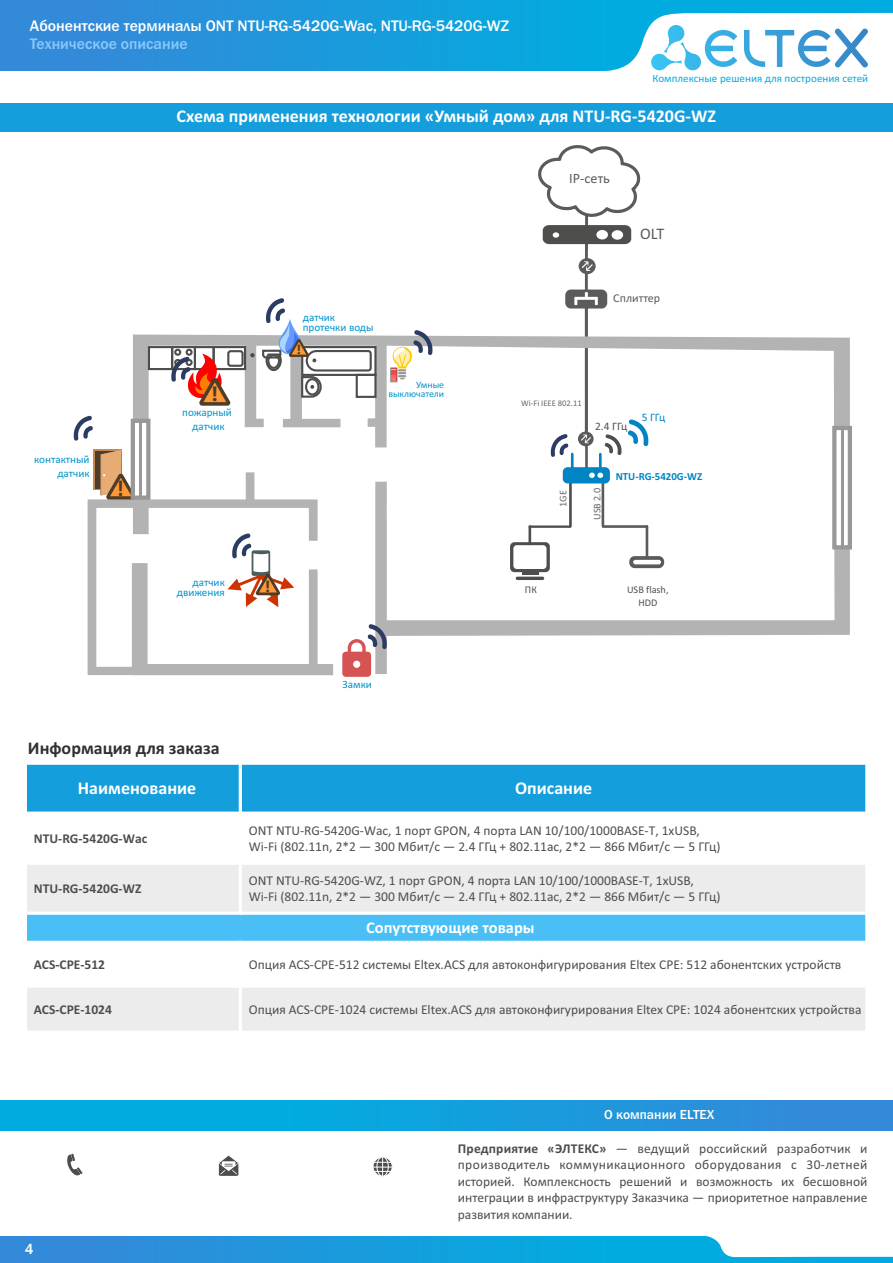
<style>
.page{position:relative;width:893px;height:1263px;background:#fff}
.page>*{position:absolute;margin:0;border:0;box-sizing:border-box;transform-origin:0 0}
.t1{font:700 21.9px "Segoe UI";color:#4f3c29;scale:.89 1}
.t2{font:700 20.7px "Segoe UI";color:#4f3c29}
.t3{font:700 18px "Calibri";color:#fff}
.t4{font:700 18px "Calibri";color:#313130}
.t5{font:700 16.5px "Calibri";color:#fff}
.t6{font:16.2px "Calibri";color:#5b5b5b}
.t7{font:700 16.2px "Segoe UI";color:#4f3c29}
.t8{font:500 15.75px "Franklin Gothic";color:#fff}
.t9{font:500 15.75px "Franklin Gothic";color:#8ac9fc}
.t10{font:500 15px "Franklin Gothic";color:#fff}
.t11{font:14.25px "Calibri";color:#5b5b5b}
.t12{font:13.5px/16.5px "Calibri";color:#4e4e4d}
.t13{font:13.5px/16.5px "Calibri";color:#4d4d4d;text-align:justify}
.t14{font:700 13.5px "Calibri";color:#4e4e4d}
.t15{font:500 13.5px "Franklin Gothic";color:#fff}
.t16{font:700 13.35px "Segoe UI";color:#4f3c29}
.t17{font:12px "Calibri";color:#5b5b5b}
.t18{font:11.4px "Calibri";color:#4e4e4d}
.t19{font:11.4px "Calibri";color:#0084c4}
.t20{font:11.1px/13.6px "Calibri";color:#0093cb;text-align:right}
.t21{font:11.1px "Calibri";color:#00acdf}
.t22{font:700 10.8px "Calibri";color:#0084c4}
.t23{font:10.2px/12.5px "Calibri";color:#4e4e4d;text-align:center}
.t24{font:10.2px "Calibri";color:#676767}
.t25{font:9.75px/9px "Calibri";color:#0093cb;text-align:right}
.t26{font:8.55px "Calibri";color:#676767}
.s1{font-weight:700}
</style>
<div class="page">
<div style="left:0;top:103px;width:893px;height:29px;background:#159edc"></div>
<div style="left:0;top:1236px;width:893px;height:27px;background:linear-gradient(to right,#3489d9,#00b4e0)"></div>
<svg style="left:703px;top:1236px;width:190px;height:21px"></svg>
<div style="left:0;top:0;width:893px;height:71px;background:linear-gradient(to right,#3489d9,#00b4e0)"></div>
<svg style="left:589px;top:13px;width:304px;height:58px"></svg>
<div style="left:25px;top:763px;width:215px;height:50px;background:#159edc"></div>
<div style="left:240px;top:763px;width:627px;height:50px;background:#159edc"></div>
<div style="left:25px;top:863px;width:215px;height:50px;background:#ececec"></div>
<div style="left:240px;top:863px;width:627px;height:50px;background:#ececec"></div>
<div style="left:25px;top:913px;width:842px;height:29px;background:#49bff5"></div>
<div style="left:25px;top:986px;width:215px;height:46px;background:#ececec"></div>
<div style="left:240px;top:986px;width:627px;height:46px;background:#ececec"></div>
<hr style="left:24px;top:761px;width:3px;height:273px;background:#fff">
<hr style="left:239px;top:941px;width:3px;height:93px;background:#fff">
<hr style="left:239px;top:761px;width:3px;height:154px;background:#fff">
<hr style="left:865px;top:761px;width:3px;height:273px;background:#fff">
<hr style="left:24px;top:1031px;width:844px;height:3px;background:#fff">
<hr style="left:24px;top:984px;width:844px;height:4px;background:#fff">
<hr style="left:24px;top:941px;width:844px;height:3px;background:#fff">
<svg style="left:27px;top:912px;width:839px;height:3px;background:#f2fafe"></svg>
<hr style="left:24px;top:861px;width:844px;height:4px;background:#fff">
<svg style="left:27px;top:811px;width:839px;height:2px;background:#b9e2f4"></svg>
<svg style="left:27px;top:763px;width:839px;height:2px;background:#e6f4fb"></svg>
<div style="left:0;top:1100px;width:893px;height:30px;background:linear-gradient(to right,#00b4e0,#3489d9)"></div>
<svg style="left:219px;top:1155px;width:19px;height:21px"></svg>
<div style="left:373px;top:1156px;width:20px;height:21px;background:#fafafa;border:1px solid #fff;border-radius:50%"></div>
<div style="left:376px;top:1156px;width:13px;height:20px;background:#fefefe;border:1px solid #fff;border-radius:50%"></div>
<svg style="left:373px;top:1157px;width:19px;height:19px"></svg>
<svg style="left:67px;top:1154px;width:16px;height:22px"></svg>
<svg style="left:88px;top:334px;width:762px;height:341px"></svg>
<div style="left:213px;top:346px;width:33px;height:24px;border:2px solid #4d4d4d"></div>
<div style="left:171px;top:346px;width:25px;height:24px;border:2px solid #4d4d4d"></div>
<div style="left:148px;top:346px;width:25px;height:24px;border:2px solid #4d4d4d"></div>
<div style="left:194px;top:346px;width:21px;height:24px;border:2px solid #4d4d4d"></div>
<div style="left:174px;top:349px;width:7px;height:7px;border:2px solid #4d4d4d;border-radius:50%"></div>
<div style="left:186px;top:349px;width:7px;height:7px;border:2px solid #4d4d4d;border-radius:50%"></div>
<div style="left:227px;top:350px;width:17px;height:17px;border:2px solid #4d4d4d;border-radius:2px"></div>
<svg style="left:250px;top:353px;width:5px;height:4px"></svg>
<div style="left:301px;top:346px;width:76px;height:30px;border:2px solid #4d4d4d"></div>
<div style="left:356px;top:374px;width:21px;height:24px;border:2px solid #4d4d4d"></div>
<div style="left:93px;top:450px;width:29px;height:40px;background:#c48a51"></div>
<div style="left:95px;top:451px;width:27px;height:38px;background:#4f3c29"></div>
<div style="left:390px;top:367px;width:8px;height:15px;background:#bd4c4c"></div>
<svg style="left:391px;top:369px;width:1px;height:12px"></svg>
<hr style="left:392px;top:369px;width:4px;height:12px;background:#f66">
<svg style="left:830px;top:424px;width:22px;height:128px"></svg>
<hr style="left:841px;top:429px;width:3px;height:117px;background:#989899">
<svg style="left:100px;top:417px;width:53px;height:85px"></svg>
<hr style="left:139px;top:421px;width:3px;height:76px;background:#989899">
<svg style="left:261px;top:298px;width:112px;height:101px"></svg>
<svg style="left:171px;top:354px;width:62px;height:54px"></svg>
<svg style="left:73px;top:416px;width:20px;height:25px"></svg>
<svg style="left:228px;top:533px;width:66px;height:74px"></svg>
<svg style="left:342px;top:624px;width:45px;height:53px"></svg>
<svg style="left:392px;top:330px;width:41px;height:50px"></svg>
<hr style="left:522px;top:572px;width:16px;height:3px;background:#4e4e4d">
<hr style="left:516px;top:577px;width:28px;height:3px;background:#4e4e4d;border-radius:2px">
<svg style="left:510px;top:145px;width:154px;height:427px"></svg>
<p class="t8" style="left:30px;top:20px;width:481px">Абонентские терминалы ONT NTU-RG-5420G-Wac, NTU-RG-5420G-WZ</p>
<p class="t9" style="left:30px;top:38px;width:159px">Техническое описание</p>
<p class="t21" style="left:652px;top:73px;width:217px">Комплексные решения для построения сетей</p>
<h3 class="t3" style="left:177px;top:108px;width:541px">Схема применения технологии «Умный дом» для NTU-RG-5420G-WZ</h3>
<p class="t11" style="left:569px;top:172px;width:42px">IP-сеть</p>
<p class="t6" style="left:640px;top:226px;width:26px">OLT</p>
<h2 class="t2" style="left:211px;top:386px;width:8px">!</h2>
<p class="t20" style="left:34px;top:454px;width:57px">контактный датчик</p>
<h1 class="t1" style="left:118px;top:480px;width:9px">!</h1>
<p class="t20" style="left:182px;top:406px;width:51px;text-align:center">пожарный датчик</p>
<p class="t20" style="left:177px;top:578px;width:50px;line-height:10.4px">датчик движения</p>
<h3 class="t4" style="left:28px;top:740px;width:193px">Информация для заказа</h3>
<p class="t20" style="left:303px;top:313px;width:72px;line-height:10.4px;text-align:left">датчик протечки воды</p>
<p class="t16" style="left:297px;top:344px;width:6px">!</p>
<p class="t25" style="left:388px;top:381px;width:57px">Умные выключатели</p>
<p class="t7" style="left:265px;top:580px;width:7px">!</p>
<p class="t20" style="left:343px;top:678px;width:31px">Замки</p>
<p class="t17" style="left:613px;top:293px;width:48px">Сплиттер</p>
<p class="t26" style="left:521px;top:399px;width:62px">Wi-Fi IEEE 802.11</p>
<p class="t18" style="left:595px;top:422px;width:34px">2.4 ГГц</p>
<p class="t19" style="left:642px;top:412px;width:25px">5 ГГц</p>
<p class="t22" style="left:616px;top:472px;width:88px">NTU-RG-5420G-WZ</p>
<p class="t24" style="left:559px;top:507px;width:18px;rotate:-90deg">1GE</p>
<p class="t24" style="left:593px;top:520px;width:34px;rotate:-90deg">USB 2.0</p>
<p class="t23" style="left:525px;top:585px;width:13px">ПК</p>
<p class="t23" style="left:627px;top:584px;width:43px">USB flash,<br>HDD</p>
<h3 class="t3" style="left:78px;top:781px;width:120px">Наименование</h3>
<h3 class="t3" style="left:515px;top:781px;width:79px">Описание</h3>
<p class="t14" style="left:34px;top:833px;width:115px">NTU-RG-5420G-Wac</p>
<p class="t12" style="left:249px;top:823px;width:473px">ONT NTU-RG-5420G-Wac, 1 порт GPON, 4 порта LAN 10/100/1000BASE-T, 1xUSB,<br>Wi-Fi (802.11n, 2*2 — 300 Мбит/с — 2.4 ГГц + 802.11ac, 2*2 — 866 Мбит/с — 5 ГГц)</p>
<p class="t14" style="left:34px;top:883px;width:109px">NTU-RG-5420G-WZ</p>
<p class="t12" style="left:249px;top:873px;width:473px">ONT NTU-RG-5420G-WZ, 1 порт GPON, 4 порта LAN 10/100/1000BASE-T, 1xUSB,<br>Wi-Fi (802.11n, 2*2 — 300 Мбит/с — 2.4 ГГц + 802.11ac, 2*2 — 866 Мбит/с — 5 ГГц)</p>
<p class="t5" style="left:366px;top:921px;width:170px">Сопутствующие товары</p>
<p class="t14" style="left:34px;top:959px;width:73px">ACS-CPE-512</p>
<p class="t12" style="left:249px;top:957px;width:594px">Опция ACS-CPE-512 системы Eltex.ACS для автоконфигурирования Eltex CPE: 512 абонентских устройств</p>
<p class="t14" style="left:34px;top:1004px;width:80px">ACS-CPE-1024</p>
<p class="t12" style="left:249px;top:1002px;width:614px">Опция ACS-CPE-1024 системы Eltex.ACS для автоконфигурирования Eltex CPE: 1024 абонентских устройства</p>
<p class="t15" style="left:604px;top:1110px;width:112px">О компании ELTEX</p>
<p class="t10" style="left:25px;top:1243px;width:10px">4</p>
<p class="t13" style="left:458px;top:1141px;width:411px"><span class="s1">Предприятие «ЭЛТЕКС»</span> — ведущий российский разработчик и производитель коммуникационного оборудования с 30-летней историей. Комплексность решений и возможность их бесшовной интеграции в инфраструктуру Заказчика — приоритетное направление развития компании.</p>
</div>
